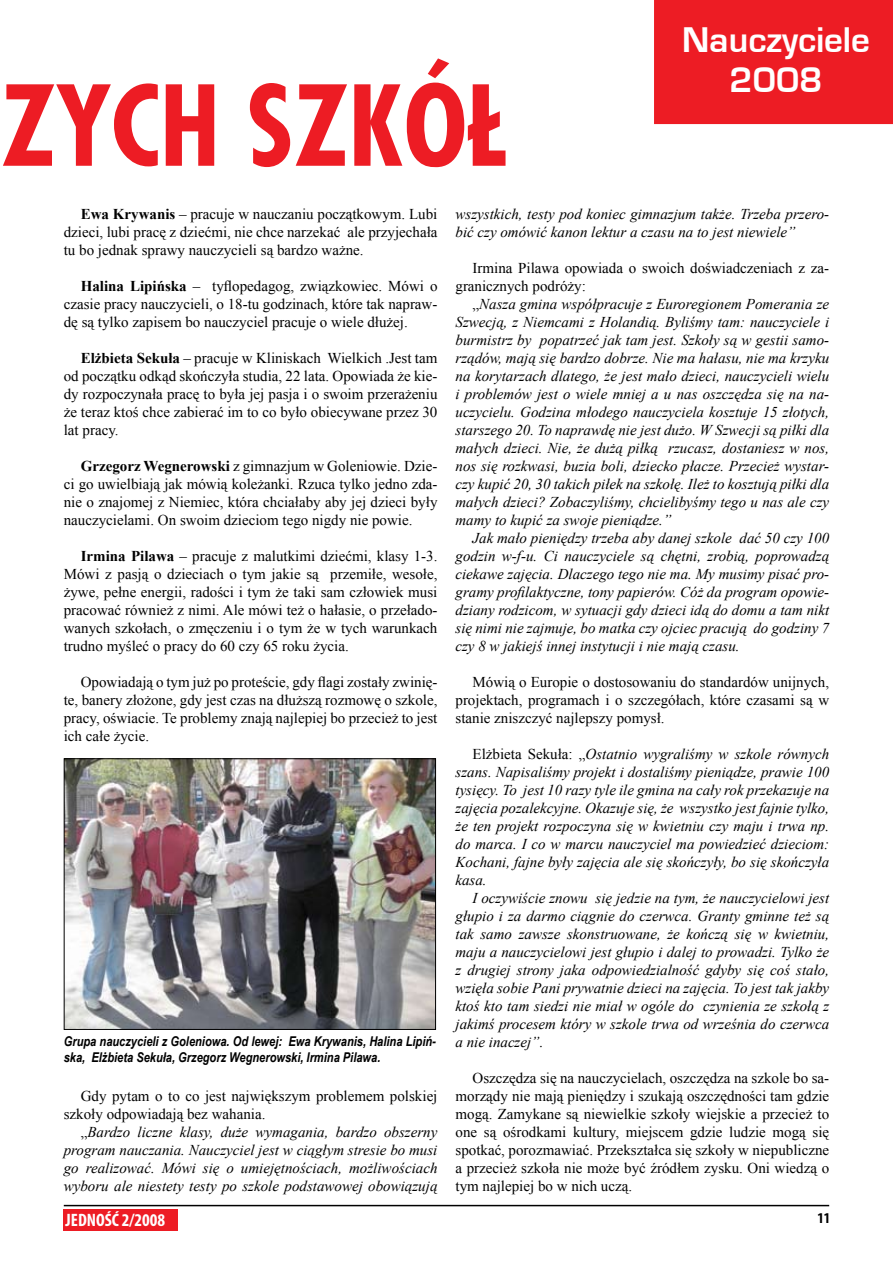
<style>
.page{position:relative;width:893px;height:1263px;background:#fff}
.page>*{position:absolute;margin:0;border:0;box-sizing:border-box;transform-origin:0 0}
.t1{font:700 108px "Fujiyama";color:#ed1c24}
.t2{font:700 33px/39.6px "Euromode";color:#fff;text-align:center}
.t3{font:700 condensed 18px "Myriad Pro";color:#fff}
.t4{font:italic 15px/18px "Times New Roman";color:#000;text-align:justify}
.t5{font:15px/18px "Times New Roman";color:#000;text-align:justify}
.t6{font:700 condensed 15px "Myriad Pro";color:#000}
.t7{font:italic 700 13.5px/16.2px "Arial Narrow";color:#000}
.s1{font-weight:700}
.s2{font-style:normal}
</style>
<div class="page">
<div style="left:64px;top:1209px;width:114px;height:21px;background:#ed1c24"></div>
<hr style="left:64px;top:1205px;width:765px;height:1px;background:#000">
<div style="left:654px;top:0;width:239px;height:124px;background:#ed1c24"></div>
<img style="left:66px;top:760px;width:368px;height:268px">
<div style="left:64px;top:758px;width:372px;height:272px;border:1px solid #000"></div>
<h1 class="t1" style="left:1px;top:55px;width:508px">ZYCH SZKÓŁ</h1>
<h2 class="t2" style="left:682px;top:20px;width:190px">Nauczyciele<br>2008</h2>
<p class="t5" style="left:64px;top:205px;width:375px;text-indent:17px"><span class="s1">Ewa Krywanis</span> – pracuje w nauczaniu początkowym. Lubi dzieci, lubi pracę z dziećmi, nie chce narzekać ale przyjechała tu bo jednak sprawy nauczycieli są bardzo ważne.</p>
<p class="t5" style="left:64px;top:277px;width:375px;text-indent:17px"><span class="s1">Halina Lipińska</span> – tyflopedagog, związkowiec. Mówi o czasie pracy nauczycieli, o 18-tu godzinach, które tak napraw&shy;dę są tylko zapisem bo nauczyciel pracuje o wiele dłużej.</p>
<p class="t5" style="left:64px;top:349px;width:375px;text-indent:17px"><span class="s1">Elżbieta Sekuła</span> – pracuje w Kliniskach Wielkich .Jest tam od początku odkąd skończyła studia, 22 lata. Opowiada że kie&shy;dy rozpoczynała pracę to była jej pasja i o swoim przerażeniu że teraz ktoś chce zabierać im to co było obiecywane przez 30 lat pracy.</p>
<p class="t5" style="left:64px;top:457px;width:375px;text-indent:17px"><span class="s1">Grzegorz Wegnerowski</span> z gimnazjum w Goleniowie. Dzie&shy;ci go uwielbiają jak mówią koleżanki. Rzuca tylko jedno zda&shy;nie o znajomej z Niemiec, która chciałaby aby jej dzieci były nauczycielami. On swoim dzieciom tego nigdy nie powie.</p>
<p class="t5" style="left:64px;top:547px;width:375px;text-indent:17px"><span class="s1">Irmina Pilawa</span> – pracuje z malutkimi dziećmi, klasy 1-3.<br>Mówi z pasją o dzieciach o tym jakie są przemiłe, wesołe, żywe, pełne energii, radości i tym że taki sam człowiek musi pracować również z nimi. Ale mówi też o hałasie, o przełado&shy;wanych szkołach, o zmęczeniu i o tym że w tych warunkach trudno myśleć o pracy do 60 czy 65 roku życia.</p>
<p class="t5" style="left:64px;top:673px;width:375px;text-indent:17px">Opowiadają o tym już po proteście, gdy flagi zostały zwinię&shy;te, banery złożone, gdy jest czas na dłuższą rozmowę o szkole, pracy, oświacie. Te problemy znają najlepiej bo przecież to jest ich całe życie.</p>
<p class="t7" style="left:64px;top:1033px;width:374px">Grupa nauczycieli z Goleniowa. Od lewej: Ewa Krywanis, Halina Lipiń&shy;ska, Elżbieta Sekuła, Grzegorz Wegnerowski, Irmina Pilawa.</p>
<p class="t5" style="left:64px;top:1087px;width:375px;text-indent:17px">Gdy pytam o to co jest największym problemem polskiej szkoły odpowiadają bez wahania.</p>
<p class="t4" style="left:64px;top:1123px;width:375px;text-indent:17px"><span class="s2">„</span>Bardzo liczne klasy, duże wymagania, bardzo obszerny program nauczania. Nauczyciel jest w ciągłym stresie bo musi go realizować. Mówi się o umiejętnościach, możliwościach wyboru ale niestety testy po szkole podstawowej obowiązują</p>
<p class="t4" style="left:455px;top:205px;width:375px">wszystkich, testy pod koniec gimnazjum także. Trzeba przero&shy;bić czy omówić kanon lektur a czasu na to jest niewiele”</p>
<p class="t5" style="left:455px;top:259px;width:375px;text-indent:17px">Irmina Pilawa opowiada o swoich doświadczeniach z za&shy;granicznych podróży:</p>
<p class="t4" style="left:455px;top:295px;width:375px;text-indent:17px"><span class="s2">„</span>Nasza gmina współpracuje z Euroregionem Pomerania ze Szwecją, z Niemcami z Holandią. Byliśmy tam: nauczyciele i burmistrz by popatrzeć jak tam jest. Szkoły są w gestii samo&shy;rządów, mają się bardzo dobrze. Nie ma hałasu, nie ma krzyku na korytarzach dlatego, że jest mało dzieci, nauczycieli wielu i problemów jest o wiele mniej a u nas oszczędza się na na&shy;uczycielu. Godzina młodego nauczyciela kosztuje 15 złotych, starszego 20. To naprawdę nie jest dużo. W Szwecji są piłki dla małych dzieci. Nie, że dużą piłką rzucasz, dostaniesz w nos, nos się rozkwasi, buzia boli, dziecko płacze. Przecież wystar&shy;czy kupić 20, 30 takich piłek na szkołę. Ileż to kosztują piłki dla małych dzieci? Zobaczyliśmy, chcielibyśmy tego u nas ale czy mamy to kupić za swoje pieniądze.”</p>
<p class="t4" style="left:455px;top:529px;width:375px;text-indent:17px">Jak mało pieniędzy trzeba aby danej szkole dać 50 czy 100 godzin w-f-u. Ci nauczyciele są chętni, zrobią, poprowadzą ciekawe zajęcia. Dlaczego tego nie ma. My musimy pisać pro&shy;gramy profilaktyczne, tony papierów. Cóż da program opowie&shy;dziany rodzicom, w sytuacji gdy dzieci idą do domu a tam nikt się nimi nie zajmuje, bo matka czy ojciec pracują do godziny 7 czy 8 w jakiejś innej instytucji i nie mają czasu.</p>
<p class="t5" style="left:455px;top:673px;width:375px;text-indent:17px">Mówią o Europie o dostosowaniu do standardów unijnych, projektach, programach i o szczegółach, które czasami są w stanie zniszczyć najlepszy pomysł.</p>
<p class="t4" style="left:455px;top:745px;width:375px;text-indent:17px"><span class="s2">Elżbieta Sekuła: „</span>Ostatnio wygraliśmy w szkole równych szans. Napisaliśmy projekt i dostaliśmy pieniądze, prawie 100 tysięcy. To jest 10 razy tyle ile gmina na cały rok przekazuje na zajęcia pozalekcyjne. Okazuje się, że wszystko jest fajnie tylko, że ten projekt rozpoczyna się w kwietniu czy maju i trwa np. do marca. I co w marcu nauczyciel ma powiedzieć dzieciom:<br>Kochani, fajne były zajęcia ale się skończyły, bo się skończyła kasa.</p>
<p class="t4" style="left:455px;top:889px;width:375px;text-indent:17px">I oczywiście znowu się jedzie na tym, że nauczycielowi jest głupio i za darmo ciągnie do czerwca. Granty gminne też są tak samo zawsze skonstruowane, że kończą się w kwietniu, maju a nauczycielowi jest głupio i dalej to prowadzi. Tylko że z drugiej strony jaka odpowiedzialność gdyby się coś stało, wzięła sobie Pani prywatnie dzieci na zajęcia. To jest tak jakby ktoś kto tam siedzi nie miał w ogóle do czynienia ze szkołą z jakimś procesem który w szkole trwa od września do czerwca a nie inaczej”.</p>
<p class="t5" style="left:455px;top:1069px;width:375px;text-indent:17px">Oszczędza się na nauczycielach, oszczędza na szkole bo sa&shy;morządy nie mają pieniędzy i szukają oszczędności tam gdzie mogą. Zamykane są niewielkie szkoły wiejskie a przecież to one są ośrodkami kultury, miejscem gdzie ludzie mogą się spotkać, porozmawiać. Przekształca się szkoły w niepubliczne a przecież szkoła nie może być źródłem zysku. Oni wiedzą o tym najlepiej bo w nich uczą.</p>
<p class="t3" style="left:66px;top:1208px;width:101px">JEDNOŚĆ 2/2008</p>
<p class="t6" style="left:818px;top:1209px;width:14px">11</p>
</div>
